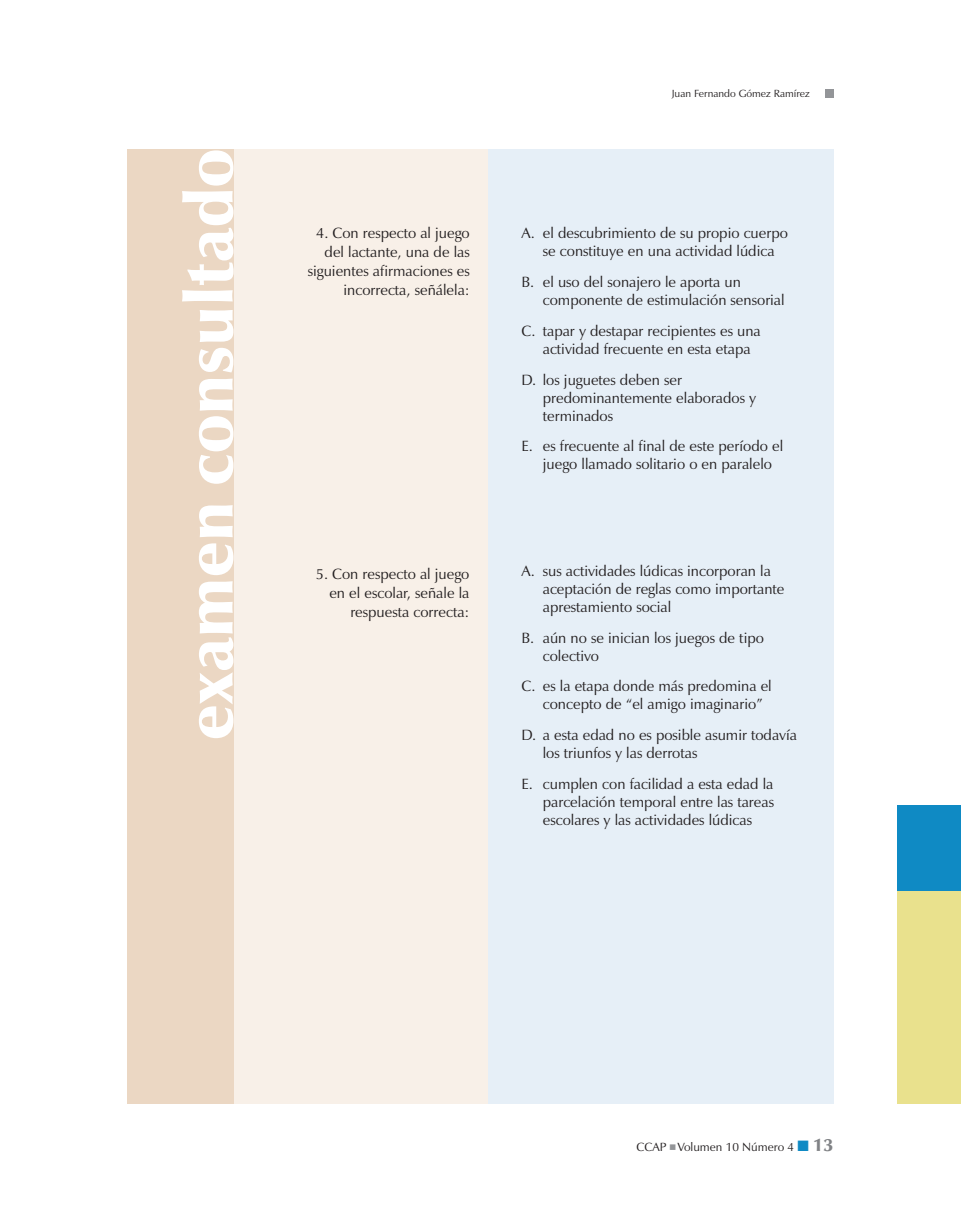
<style>
.page{position:relative;width:961px;height:1231px;background:#fff}
.page>*{position:absolute;margin:0;border:0;box-sizing:border-box;transform-origin:0 0}
.t1{font:900 67.5px "Zapf Humanist 601 BT";color:#fff}
.t2{font:15px/18px "Zapf Humanist 601 BT";color:#231f20}
.t3{font:12px "Zapf Humanist 601 BT";color:#231f20}
.t4{font:10.5px "Zapf Humanist 601 BT";color:#231f20}
.s1{color:#939598}
.s2{font-weight:900;font-size:18px;color:#808285}
</style>
<div class="page">
<div style="left:824px;top:89px;width:9px;height:9px;background:#939598"></div>
<div style="left:897px;top:805px;width:63px;height:85px;background:#0f8ac4"></div>
<div style="left:897px;top:890px;width:63px;height:213px;background:#e9e18d"></div>
<div style="left:487px;top:149px;width:346px;height:954px;background:#e6eff7"></div>
<div style="left:128px;top:149px;width:359px;height:954px;background:#f8f0e8"></div>
<div style="left:128px;top:149px;width:106px;height:954px;background:#ebd7c3"></div>
<h1 class="t1" style="left:168px;top:740px;width:593px;rotate:-90deg">examen consultado</h1>
<p class="t2" style="left:308px;top:223px;width:163px;line-height:19.2px;text-align:right">4. Con respecto al juego del lactante, una de las siguientes afirmaciones es incorrecta, señálela:</p>
<p class="t2" style="left:316px;top:564px;width:155px;line-height:19.2px;text-align:right">5. Con respecto al juego en el escolar, señale la respuesta correcta:</p>
<p class="t4" style="left:671px;top:87px;width:140px">Juan Fernando Gómez Ramírez</p>
<p class="t2" style="left:521px;top:224px;width:268px;text-align:center">A. el descubrimiento de su propio cuerpo se constituye en una actividad lúdica</p>
<p class="t2" style="left:543px;top:273px;width:243px;text-indent:-21px">B. el uso del sonajero le aporta un componente de estimulación sensorial</p>
<p class="t2" style="left:543px;top:322px;width:219px;text-indent:-21px">C. tapar y destapar recipientes es una actividad frecuente en esta etapa</p>
<p class="t2" style="left:543px;top:370px;width:215px;text-indent:-21px">D. los juguetes deben ser predominantemente elaborados y terminados</p>
<p class="t2" style="left:543px;top:437px;width:242px;text-indent:-21px">E. es frecuente al final de este período el juego llamado solitario o en paralelo</p>
<p class="t2" style="left:543px;top:562px;width:243px;text-indent:-21px">A. sus actividades lúdicas incorporan la aceptación de reglas como importante aprestamiento social</p>
<p class="t2" style="left:543px;top:628px;width:223px;text-indent:-21px">B. aún no se inician los juegos de tipo colectivo</p>
<p class="t2" style="left:543px;top:677px;width:230px;text-indent:-21px">C. es la etapa donde más predomina el concepto de “el amigo imaginario”</p>
<p class="t2" style="left:543px;top:726px;width:256px;text-indent:-21px">D. a esta edad no es posible asumir todavía los triunfos y las derrotas</p>
<p class="t2" style="left:543px;top:775px;width:233px;text-align:justify;text-indent:-21px">E. cumplen con facilidad a esta edad la parcelación temporal entre las tareas escolares y las actividades lúdicas</p>
<p class="t3" style="left:636px;top:1139px;width:198px">CCAP <span class="s1">■</span> Volumen 10 Número 4 <span class="s2">13</span></p>
</div>
